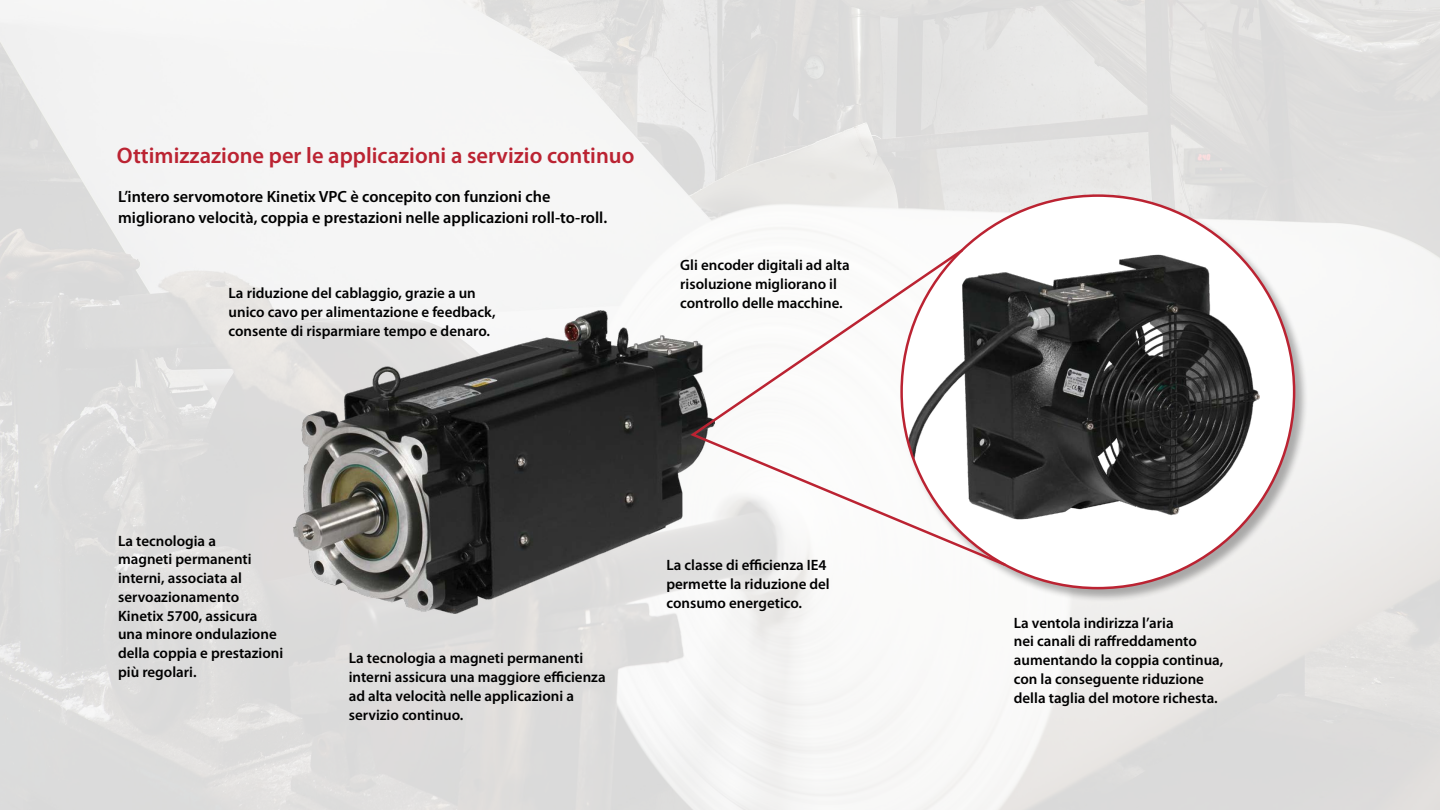
<style>
.page{position:relative;width:1440px;height:810px;background:#fff}
.page>*{position:absolute;margin:0;border:0;box-sizing:border-box;transform-origin:0 0}
.t1{font:600 22.5px "Myriad Pro";color:#bb2332}
.t2{font:600 16.25px/21.2px "Myriad Pro";color:#000}
.t3{font:600 15px/18.8px "Myriad Pro";color:#000}
</style>
<div class="page">
<img style="left:0;top:0;width:1440px;height:810px">
<div style="left:900px;top:194px;width:408px;height:409px;background:#000;opacity:.3"></div>
<svg style="left:899px;top:193px;width:398px;height:398px"></svg>
<img style="left:293px;top:310px;width:422px;height:303px">
<svg style="left:688px;top:247px;width:320px;height:321px"></svg>
<h1 class="t1" style="left:117px;top:141px;width:519px">Ottimizzazione per le applicazioni a servizio continuo</h1>
<p class="t2" style="left:118px;top:186px;width:491px">L’intero servomotore Kinetix VPC è concepito con funzioni che migliorano velocità, coppia e prestazioni nelle applicazioni roll-to-roll.</p>
<p class="t3" style="left:229px;top:284px;width:269px">La riduzione del cablaggio, grazie a un unico cavo per alimentazione e feedback, consente di risparmiare tempo e denaro.</p>
<p class="t3" style="left:680px;top:255px;width:171px">Gli encoder digitali ad alta risoluzione migliorano il controllo delle macchine.</p>
<p class="t3" style="left:118px;top:531px;width:167px">La tecnologia a<br>magneti permanenti interni, associata al servoazionamento<br>Kinetix 5700, assicura una minore ondulazione della coppia e prestazioni più regolari.</p>
<p class="t3" style="left:349px;top:649px;width:258px">La tecnologia a magneti permanenti interni assicura una maggiore efficienza ad alta velocità nelle applicazioni a servizio continuo.</p>
<p class="t3" style="left:666px;top:555px;width:165px">La classe di efficienza IE4 permette la riduzione del consumo energetico.</p>
<p class="t3" style="left:1014px;top:613px;width:211px">La ventola indirizza l’aria<br>nei canali di raffreddamento aumentando la coppia continua, con la conseguente riduzione della taglia del motore richesta.</p>
</div>
